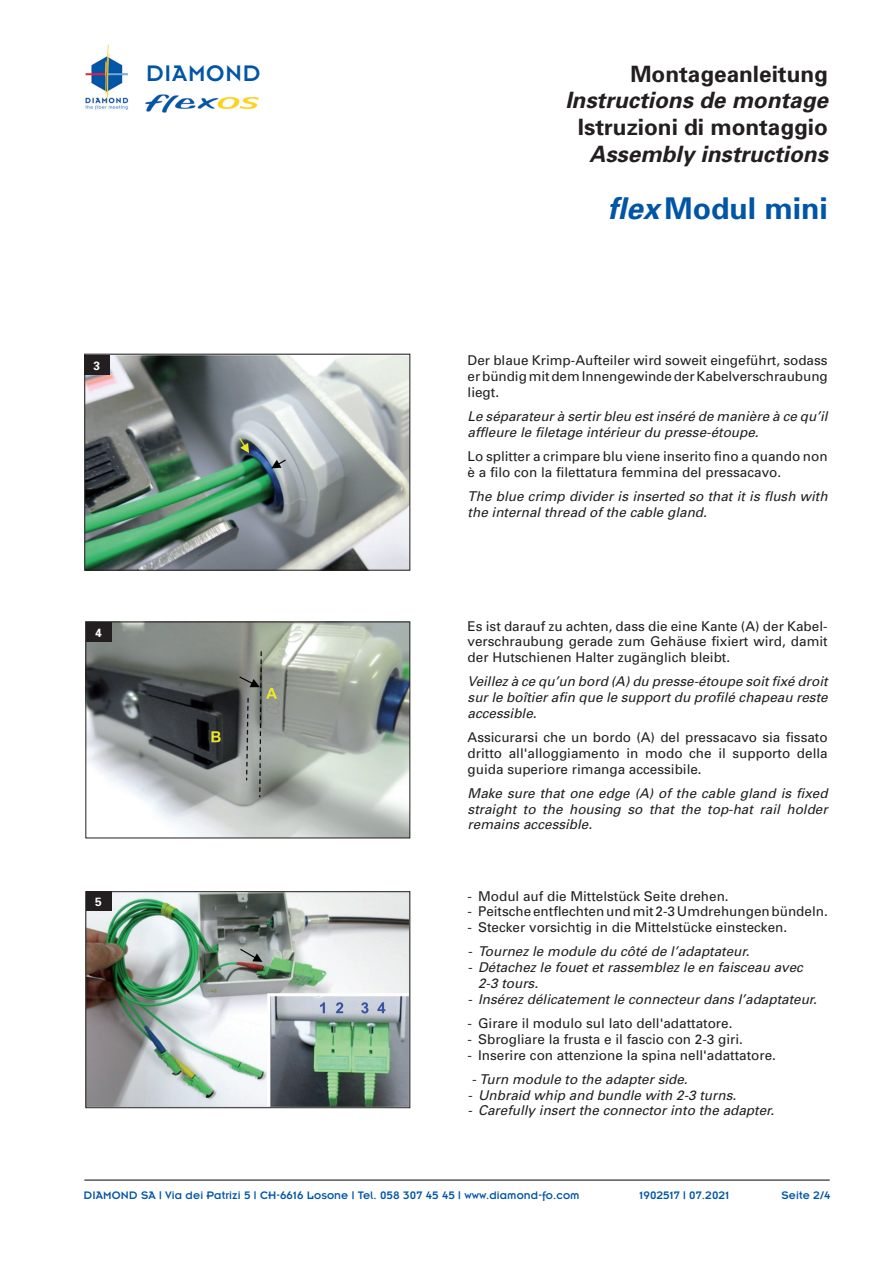
<style>
.page{position:relative;width:893px;height:1263px;background:#fff}
.page>*{position:absolute;margin:0;border:0;box-sizing:border-box;transform-origin:0 0}
.t1{font:700 30px "Univers";color:#0155a7}
.t2{font:24.75px "Insignia";letter-spacing:.03em;color:#0155a7}
.t3{font:italic 700 22.5px "Univers";color:#231f20}
.t4{font:700 22.5px "Univers";color:#231f20}
.t5{font:13.5px/15.8px "Univers";color:#231f20;text-align:justify}
.t6{font:italic 13.5px/15.8px "Univers";color:#231f20}
.t7{font:12px "Insignia";letter-spacing:.01em;color:#0155a7}
.t8{font:700 12px "Univers";color:#fff}
.s1{font-style:italic}
</style>
<div class="page">
<hr style="left:84px;top:1179px;width:746px;height:1px;background:#231f20">
<img style="left:87px;top:623px;width:321px;height:213px">
<div style="left:85px;top:621px;width:325px;height:217px;border:1px solid #231f20"></div>
<div style="left:86px;top:622px;width:25px;height:20px;background:#231f20"></div>
<img style="left:87px;top:893px;width:321px;height:213px">
<div style="left:85px;top:891px;width:325px;height:217px;border:1px solid #231f20"></div>
<div style="left:86px;top:891px;width:25px;height:20px;background:#231f20"></div>
<img style="left:85px;top:44px;width:44px;height:66px">
<img style="left:146px;top:94px;width:113px;height:18px">
<img style="left:86px;top:356px;width:322px;height:212px">
<div style="left:84px;top:354px;width:326px;height:216px;border:1px solid #231f20"></div>
<div style="left:85px;top:355px;width:25px;height:19px;background:#231f20"></div>
<h2 class="t2" style="left:146px;top:61px;width:116px">DIAMOND</h2>
<h3 class="t4" style="left:630px;top:59px;width:199px">Montageanleitung</h3>
<h3 class="t3" style="left:565px;top:86px;width:264px">Instructions de montage</h3>
<h3 class="t4" style="left:578px;top:112px;width:252px">Istruzioni di montaggio</h3>
<h3 class="t3" style="left:589px;top:139px;width:240px">Assembly instructions</h3>
<h1 class="t1" style="left:608px;top:189px;width:222px"><span class="s1">flex</span> Modul mini</h1>
<p class="t8" style="left:93px;top:358px;width:8px">3</p>
<p class="t5" style="left:468px;top:352px;width:362px">Der blaue Krimp-Aufteiler wird soweit eingeführt, sodass er bündig mit dem Innengewinde der Kabelverschraubung liegt.</p>
<p class="t6" style="left:468px;top:408px;width:362px">Le séparateur à sertir bleu est inséré de manière à ce qu’il affleure le filetage intérieur du presse-étoupe.</p>
<p class="t5" style="left:468px;top:448px;width:362px">Lo splitter a crimpare blu viene inserito fino a quando non è a filo con la filettatura femmina del pressacavo.</p>
<p class="t6" style="left:468px;top:488px;width:361px">The blue crimp divider is inserted so that it is flush with the internal thread of the cable gland.</p>
<p class="t8" style="left:95px;top:625px;width:8px">4</p>
<p class="t8" style="left:95px;top:894px;width:8px">5</p>
<p class="t5" style="left:468px;top:618px;width:361px">Es ist darauf zu achten, dass die eine Kante (A) der Kabel&shy;verschraubung gerade zum Gehäuse fixiert wird, damit der Hutschienen Halter zugänglich bleibt.</p>
<p class="t6" style="left:468px;top:673px;width:362px;text-align:justify">Veillez à ce qu’un bord (A) du presse-étoupe soit fixé droit sur le boîtier afin que le support du profilé chapeau reste accessible.</p>
<p class="t5" style="left:468px;top:729px;width:362px">Assicurarsi che un bordo (A) del pressacavo sia fissato dritto all'alloggiamento in modo che il supporto della guida superiore rimanga accessibile.</p>
<p class="t6" style="left:468px;top:785px;width:362px;text-align:justify">Make sure that one edge (A) of the cable gland is fixed straight to the housing so that the top-hat rail holder remains accessible.</p>
<p class="t5" style="left:468px;top:888px;width:263px">- Modul auf die Mittelstück Seite drehen.</p>
<p class="t5" style="left:468px;top:903px;width:362px">- Peitsche entflechten und mit 2-3 Umdrehungen bündeln.</p>
<p class="t5" style="left:468px;top:919px;width:321px">- Stecker vorsichtig in die Mittelstücke einstecken.</p>
<p class="t6" style="left:468px;top:943px;width:283px">- Tournez le module du côté de l’adaptateur.</p>
<p class="t6" style="left:478px;top:959px;width:326px;text-indent:-11px">- Détachez le fouet et rassemblez le en faisceau avec<br>2-3 tours.</p>
<p class="t6" style="left:468px;top:991px;width:351px">- Insérez délicatement le connecteur dans l’adaptateur.</p>
<p class="t5" style="left:468px;top:1015px;width:266px">- Girare il modulo sul lato dell'adattatore.</p>
<p class="t5" style="left:468px;top:1031px;width:277px">- Sbrogliare la frusta e il fascio con 2-3 giri.</p>
<p class="t5" style="left:468px;top:1046px;width:310px">- Inserire con attenzione la spina nell'adattatore.</p>
<p class="t6" style="left:471px;top:1071px;width:218px">- Turn module to the adapter side.</p>
<p class="t6" style="left:468px;top:1087px;width:270px">- Unbraid whip and bundle with 2-3 turns.</p>
<p class="t6" style="left:468px;top:1102px;width:308px">- Carefully insert the connector into the adapter.</p>
<p class="t7" style="left:84px;top:1189px;width:497px">DIAMOND SA | Via dei Patrizi 5 | CH-6616 Losone | Tel. 058 307 45 45 | www.diamond-fo.com</p>
<p class="t7" style="left:640px;top:1189px;width:91px">1902517 | 07.2021</p>
<p class="t7" style="left:781px;top:1189px;width:51px">Seite 2/4</p>
</div>
